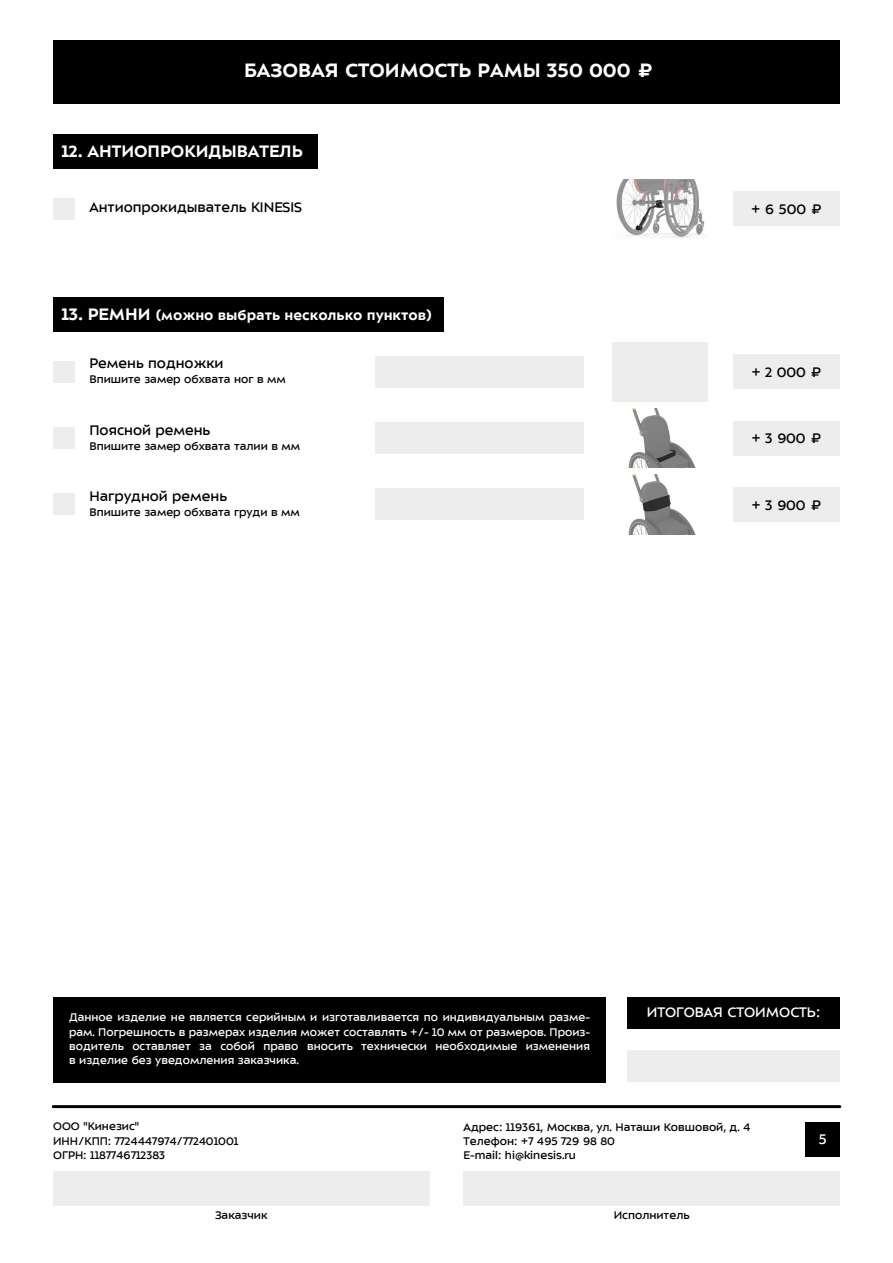
<style>
.page{position:relative;width:893px;height:1263px;background:#fff}
.page>*{position:absolute;margin:0;border:0;box-sizing:border-box;transform-origin:0 0}
.t1{font:700 21px "ALS Sector";color:#fff}
.t2{font:700 18px "ALS Sector";color:#fff}
.t3{font:15px "ALS Sector";color:#000}
.t4{font:700 15px "ALS Sector";color:#fff}
.t5{font:15px "ALS Sector";color:#fff}
.t6{font:12px/14.4px "ALS Sector";color:#000}
.t7{font:12px/14.4px "ALS Sector";color:#fff;text-align:justify}
.s1{font-size:18px}
</style>
<div class="page">
<div style="left:53px;top:40px;width:787px;height:64px;background:#000"></div>
<hr style="left:53px;top:1105px;width:787px;height:3px;background:#000">
<div style="left:53px;top:1171px;width:376px;height:34px;background:#ededed"></div>
<div style="left:463px;top:1171px;width:377px;height:34px;background:#ededed"></div>
<div style="left:806px;top:1122px;width:34px;height:34px;background:#000"></div>
<div style="left:627px;top:997px;width:213px;height:32px;background:#000"></div>
<div style="left:627px;top:1050px;width:213px;height:32px;background:#ededed"></div>
<div style="left:53px;top:997px;width:553px;height:85px;background:#000"></div>
<div style="left:376px;top:422px;width:208px;height:32px;background:#ededed"></div>
<div style="left:376px;top:356px;width:208px;height:32px;background:#ededed"></div>
<div style="left:376px;top:488px;width:208px;height:32px;background:#ededed"></div>
<img style="left:628px;top:475px;width:67px;height:59px">
<img style="left:628px;top:408px;width:68px;height:60px">
<div style="left:613px;top:342px;width:95px;height:60px;background:#ededed"></div>
<div style="left:53px;top:427px;width:21px;height:22px;background:#ededed"></div>
<div style="left:53px;top:361px;width:21px;height:21px;background:#ededed"></div>
<div style="left:53px;top:494px;width:21px;height:21px;background:#ededed"></div>
<div style="left:53px;top:297px;width:391px;height:34px;background:#000"></div>
<div style="left:733px;top:421px;width:107px;height:34px;background:#ededed"></div>
<div style="left:733px;top:487px;width:107px;height:34px;background:#ededed"></div>
<div style="left:733px;top:355px;width:107px;height:34px;background:#ededed"></div>
<div style="left:53px;top:198px;width:21px;height:21px;background:#ededed"></div>
<div style="left:53px;top:134px;width:265px;height:34px;background:#000"></div>
<div style="left:733px;top:192px;width:107px;height:34px;background:#ededed"></div>
<img style="left:616px;top:179px;width:89px;height:59px">
<h1 class="t1" style="left:244px;top:60px;width:411px">БАЗОВАЯ СТОИМОСТЬ РАМЫ 350 000 ₽</h1>
<h2 class="t2" style="left:62px;top:142px;width:243px">12. АНТИОПРОКИДЫВАТЕЛЬ</h2>
<p class="t3" style="left:89px;top:200px;width:214px">Антиопрокидыватель KINESIS</p>
<p class="t4" style="left:62px;top:308px;width:372px"><span class="s1">13. РЕМНИ</span> (можно выбрать несколько пунктов)</p>
<p class="t3" style="left:89px;top:356px;width:136px">Ремень подножки</p>
<p class="t6" style="left:89px;top:372px;width:198px">Впишите замер обхвата ног в мм</p>
<p class="t3" style="left:89px;top:423px;width:122px">Поясной ремень</p>
<p class="t6" style="left:89px;top:438px;width:212px">Впишите замер обхвата талии в мм</p>
<p class="t3" style="left:89px;top:489px;width:139px">Нагрудной ремень</p>
<p class="t6" style="left:89px;top:505px;width:212px">Впишите замер обхвата груди в мм</p>
<p class="t3" style="left:751px;top:201px;width:73px">+ 6 500 ₽</p>
<p class="t3" style="left:751px;top:364px;width:72px">+ 2 000 ₽</p>
<p class="t3" style="left:752px;top:431px;width:72px">+ 3 900 ₽</p>
<p class="t3" style="left:752px;top:497px;width:72px">+ 3 900 ₽</p>
<p class="t7" style="left:69px;top:1010px;width:522px">Данное изделие не является серийным и изготавливается по индивидуальным разме&shy;рам. Погрешность в размерах изделия может составлять +/- 10 мм от размеров. Произ&shy;водитель оставляет за собой право вносить технически необходимые изменения в изделие без уведомления заказчика.</p>
<p class="t5" style="left:647px;top:1004px;width:175px">ИТОГОВАЯ СТОИМОСТЬ:</p>
<p class="t6" style="left:53px;top:1119px;width:187px">ООО "Кинезис"<br>ИНН/КПП: 7724447974/772401001<br>ОГРН: 1187746712383</p>
<p class="t6" style="left:464px;top:1119px;width:288px">Адрес: 119361, Москва, ул. Наташи Ковшовой, д. 4<br>Телефон: +7 495 729 98 80<br>E-mail: hi@kinesis.ru</p>
<p class="t6" style="left:215px;top:1208px;width:54px">Заказчик</p>
<p class="t6" style="left:614px;top:1208px;width:77px">Исполнитель</p>
<p class="t5" style="left:819px;top:1131px;width:9px">5</p>
</div>
